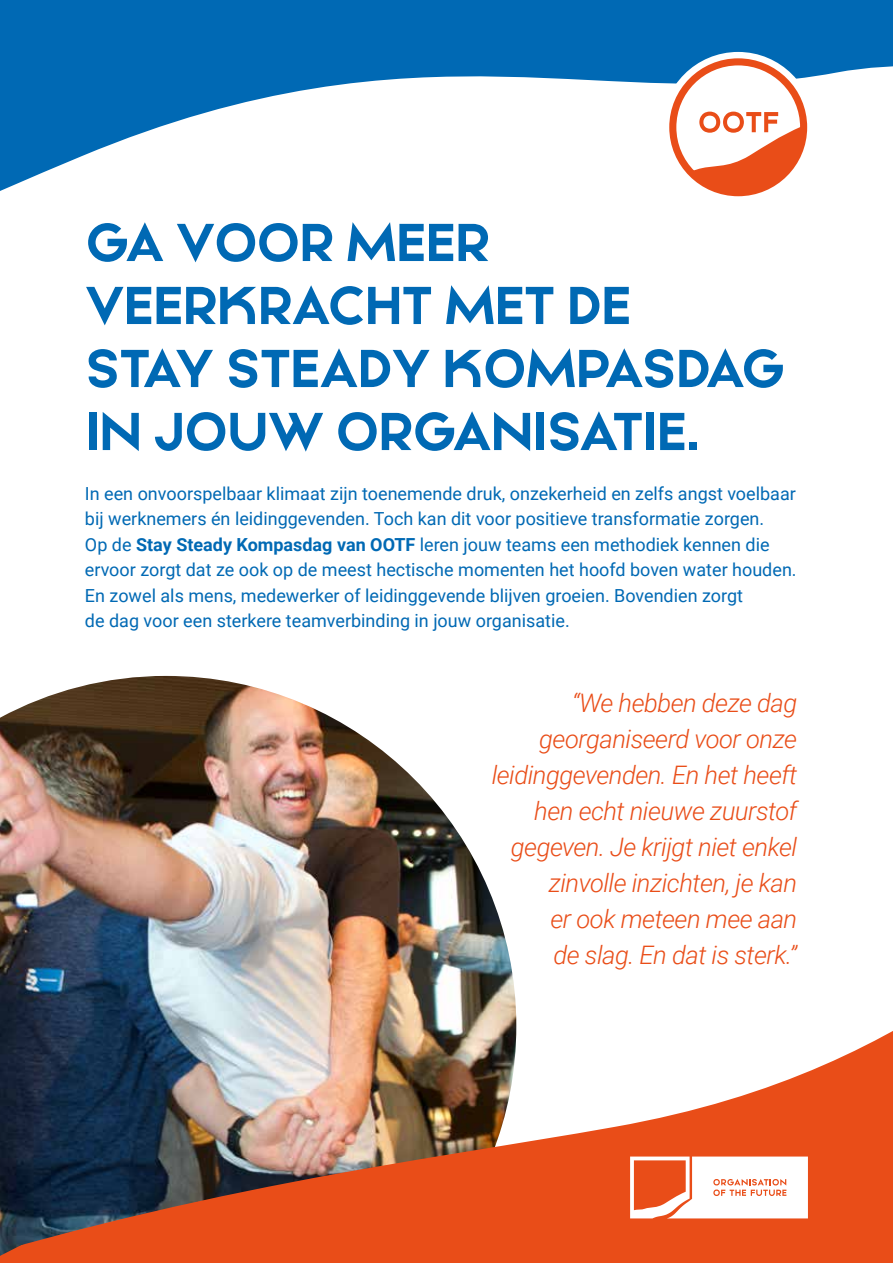
<style>
.page{position:relative;width:893px;height:1263px;background:#fff}
.page>*{position:absolute;margin:0;border:0;box-sizing:border-box;transform-origin:0 0}
.t1{font:700 52.5px/63px "Mayeka";letter-spacing:-.02em;color:#0069b4}
.t2{font:italic 300 25.5px/36px "Roboto";letter-spacing:-.02em;color:#e94d18;text-align:right}
.t3{font:18px/25.5px "Roboto";color:#0069b4}
.s1{font-weight:700}
</style>
<div class="page">
<img style="left:0;top:676px;width:515px;height:319px">
<img style="left:0;top:995px;width:893px;height:268px">
<svg style="left:630px;top:1156px;width:178px;height:62px"></svg>
<svg style="left:0;top:0;width:893px;height:191px;fill:#0069b4"></svg>
<svg style="left:665px;top:55px;width:146px;height:146px"></svg>
<div style="left:662px;top:52px;width:152px;height:152px;border:7px solid #fff;border-radius:50%"></div>
<div style="left:673px;top:62px;width:131px;height:131px;background:#fff;border-radius:50%"></div>
<div style="left:669px;top:58px;width:138px;height:138px;border:7px solid #e94d18;border-radius:50%"></div>
<svg style="left:672px;top:109px;width:137px;height:92px"></svg>
<h1 class="t1" style="left:85px;top:215px;width:702px">GA VOOR MEER<br>VEERKRACHT MET DE<br>STAY STEADY KOMPASDAG<br>IN JOUW ORGANISATIE.</h1>
<p class="t3" style="left:85px;top:480px;width:713px">In een onvoorspelbaar klimaat zijn toenemende druk, onzekerheid en zelfs angst voelbaar bij werknemers én leidinggevenden. Toch kan dit voor positieve transformatie zorgen.<br>Op de <span class="s1">Stay Steady Kompasdag van OOTF</span> leren jouw teams een methodiek kennen die ervoor zorgt dat ze ook op de meest hectische momenten het hoofd boven water houden.<br>En zowel als mens, medewerker of leidinggevende blijven groeien. Bovendien zorgt<br>de dag voor een sterkere teamverbinding in jouw organisatie.</p>
<h2 class="t2" style="left:492px;top:684px;width:307px">“We hebben deze dag georganiseerd voor onze leidinggevenden. En het heeft hen echt nieuwe zuurstof gegeven. Je krijgt niet enkel zinvolle inzichten, je kan<br>er ook meteen mee aan<br>de slag. En dat is sterk.”</h2>
</div>
